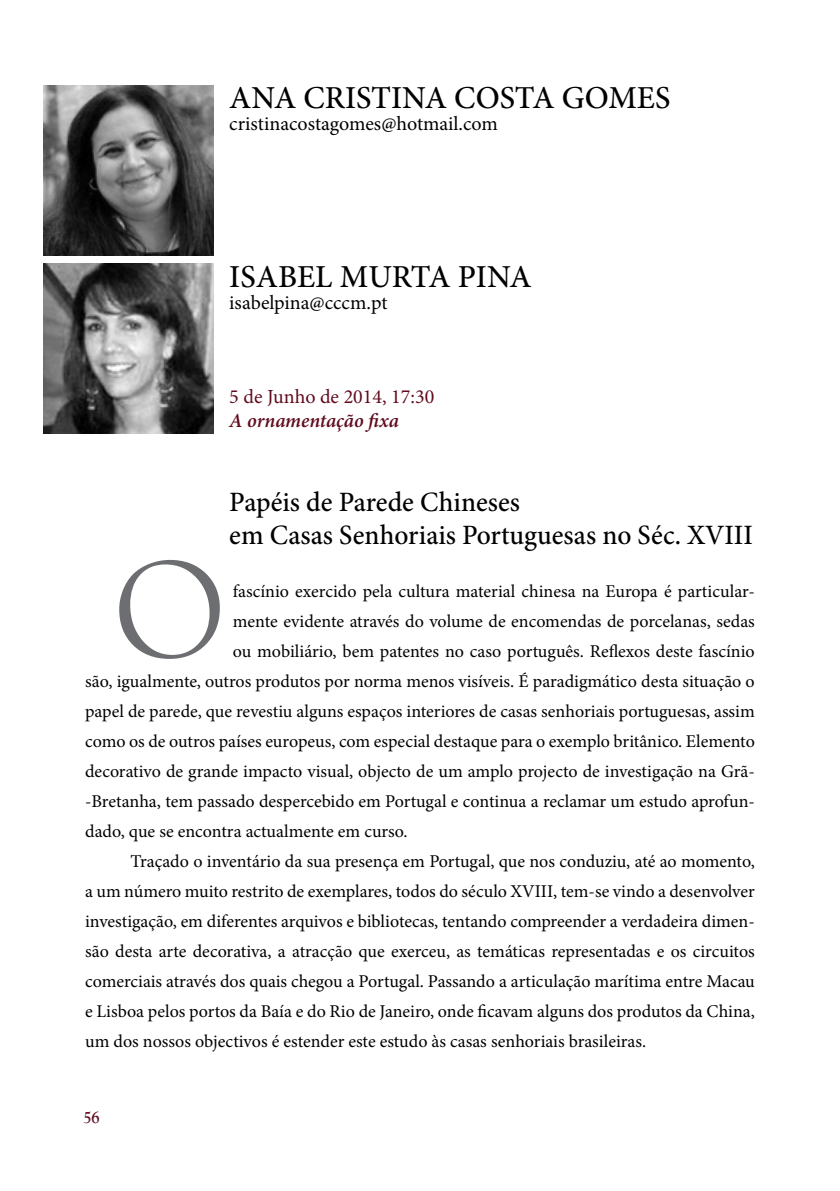
<style>
.page{position:relative;width:840px;height:1191px;background:#fff}
.page>*{position:absolute;margin:0;border:0;box-sizing:border-box;transform-origin:0 0}
.t1{font:142.8px "Goudy Old Style T";color:#6d6e71}
.t2{font:500 32px "Minion Pro";color:#000}
.t3{font:500 28px/33.6px "Minion Pro";color:#000}
.t4{font:20px "Minion Pro";letter-spacing:-.005em;color:#000}
.t5{font:20px "Minion Pro";color:#610b1e}
.t6{font:italic 600 20px "Minion Pro";letter-spacing:-.005em;color:#610b1e}
.t7{font:18px "Minion Pro";color:#000}
.t8{font:700 18px "Goudy Old Style T";color:#610b1e;scale:.9 1}
</style>
<div class="page">
<img style="left:43px;top:85px;width:170px;height:170px">
<img style="left:43px;top:264px;width:170px;height:170px">
<h2 class="t2" style="left:229px;top:76px;width:442px">ANA CRISTINA COSTA GOMES</h2>
<p class="t4" style="left:229px;top:111px;width:270px">cristinacostagomes@hotmail.com</p>
<h2 class="t2" style="left:229px;top:255px;width:304px">ISABEL MURTA PINA</h2>
<p class="t4" style="left:229px;top:289px;width:159px">isabelpina@cccm.pt</p>
<p class="t5" style="left:229px;top:383px;width:206px">5 de Junho de 2014, 17:30</p>
<p class="t6" style="left:229px;top:406px;width:171px">A ornamentação fixa</p>
<h3 class="t3" style="left:229px;top:485px;width:525px">Papéis de Parede Chineses<br>em Casas Senhoriais Portuguesas no Séc. XVIII</h3>
<h1 class="t1" style="left:113px;top:532px;width:113px">O</h1>
<p class="t7" style="left:233px;top:579px;width:523px">fascínio exercido pela cultura material chinesa na Europa é particular-</p>
<p class="t7" style="left:233px;top:609px;width:523px">mente evidente através do volume de encomendas de porcelanas, sedas</p>
<p class="t7" style="left:233px;top:639px;width:523px">ou mobiliário, bem patentes no caso português. Reflexos deste fascínio</p>
<p class="t7" style="left:85px;top:669px;width:670px">são, igualmente, outros produtos por norma menos visíveis. É paradigmático desta situação o</p>
<p class="t7" style="left:85px;top:699px;width:670px">papel de parede, que revestiu alguns espaços interiores de casas senhoriais portuguesas, assim</p>
<p class="t7" style="left:85px;top:729px;width:671px">como os de outros países europeus, com especial destaque para o exemplo britânico. Elemento</p>
<p class="t7" style="left:85px;top:759px;width:670px">decorativo de grande impacto visual, objecto de um amplo projecto de investigação na Grã-</p>
<p class="t7" style="left:85px;top:789px;width:671px">-Bretanha, tem passado despercebido em Portugal e continua a reclamar um estudo aprofun-</p>
<p class="t7" style="left:85px;top:819px;width:324px">dado, que se encontra actualmente em curso.</p>
<p class="t7" style="left:130px;top:849px;width:625px">Traçado o inventário da sua presença em Portugal, que nos conduziu, até ao momento,</p>
<p class="t7" style="left:85px;top:879px;width:670px">a um número muito restrito de exemplares, todos do século XVIII, tem-se vindo a desenvolver</p>
<p class="t7" style="left:85px;top:909px;width:670px">investigação, em diferentes arquivos e bibliotecas, tentando compreender a verdadeira dimen-</p>
<p class="t7" style="left:85px;top:939px;width:670px">são desta arte decorativa, a atracção que exerceu, as temáticas representadas e os circuitos</p>
<p class="t7" style="left:85px;top:969px;width:671px">comerciais através dos quais chegou a Portugal. Passando a articulação marítima entre Macau</p>
<p class="t7" style="left:85px;top:999px;width:671px">e Lisboa pelos portos da Baía e do Rio de Janeiro, onde ficavam alguns dos produtos da China,</p>
<p class="t7" style="left:85px;top:1029px;width:562px">um dos nossos objectivos é estender este estudo às casas senhoriais brasileiras.</p>
<p class="t8" style="left:83px;top:1106px;width:20px">56</p>
</div>
